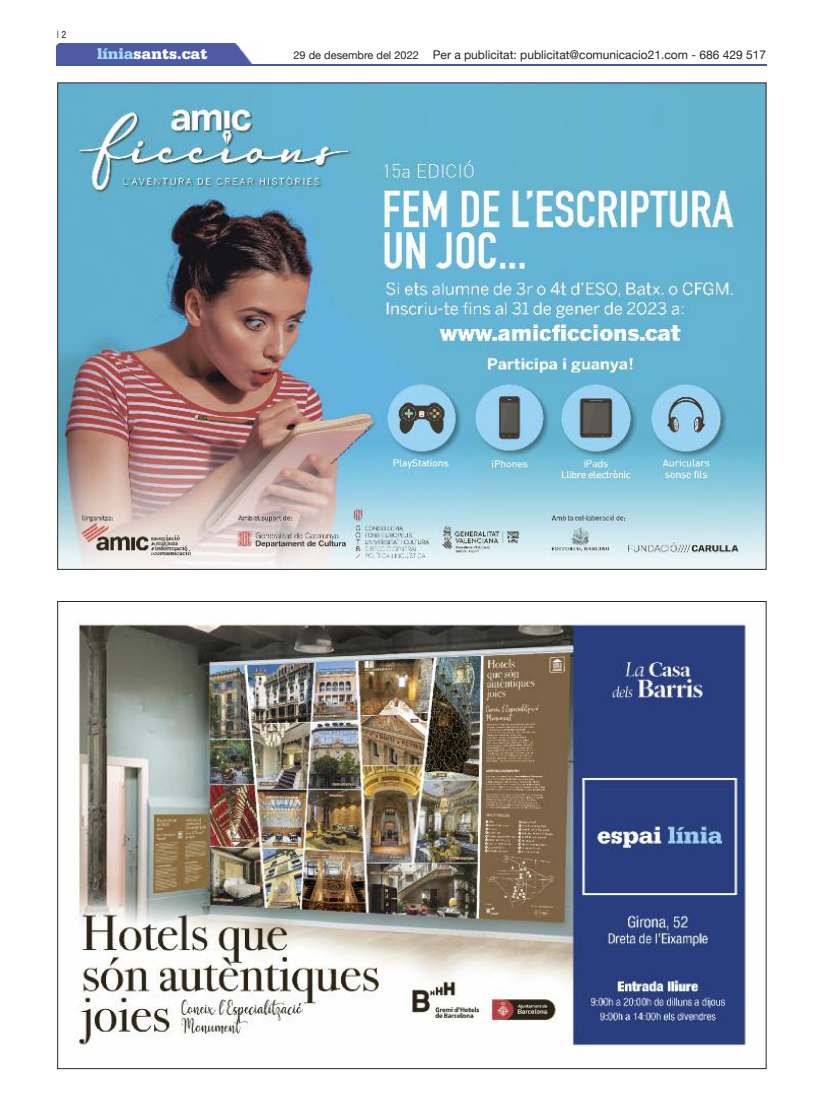
<style>
.page{position:relative;width:823px;height:1106px;background:#fff}
.page>*{position:absolute;margin:0;border:0;box-sizing:border-box;transform-origin:0 0}
.t1{font:900 16px "Serifa";color:#fff}
.t2{font:12px "Helvetica Neue";color:#272526}
.t3{font:condensed 10px "Helvetica Neue";color:#272526}
.s1{color:#a6d8f6}
.s2{font-size:11px}
</style>
<div class="page">
<div style="left:57px;top:44px;width:196px;height:20px;background:#4f5aa4"></div>
<hr style="left:57px;top:64px;width:708px;height:1px;background:#4558a4">
<img style="left:59px;top:84px;width:705px;height:484px">
<img style="left:74px;top:623px;width:672px;height:423px">
<p class="t3" style="left:57px;top:31px;width:11px">|2</p>
<h1 class="t1" style="left:97px;top:48px;width:112px"><span class="s1">línia</span>sants.cat</h1>
<p class="t2" style="left:293px;top:48px;width:474px"><span class="s2">29 de desembre del 2022</span> Per a publicitat: publicitat@comunicacio21.com - 686 429 517</p>
</div>
